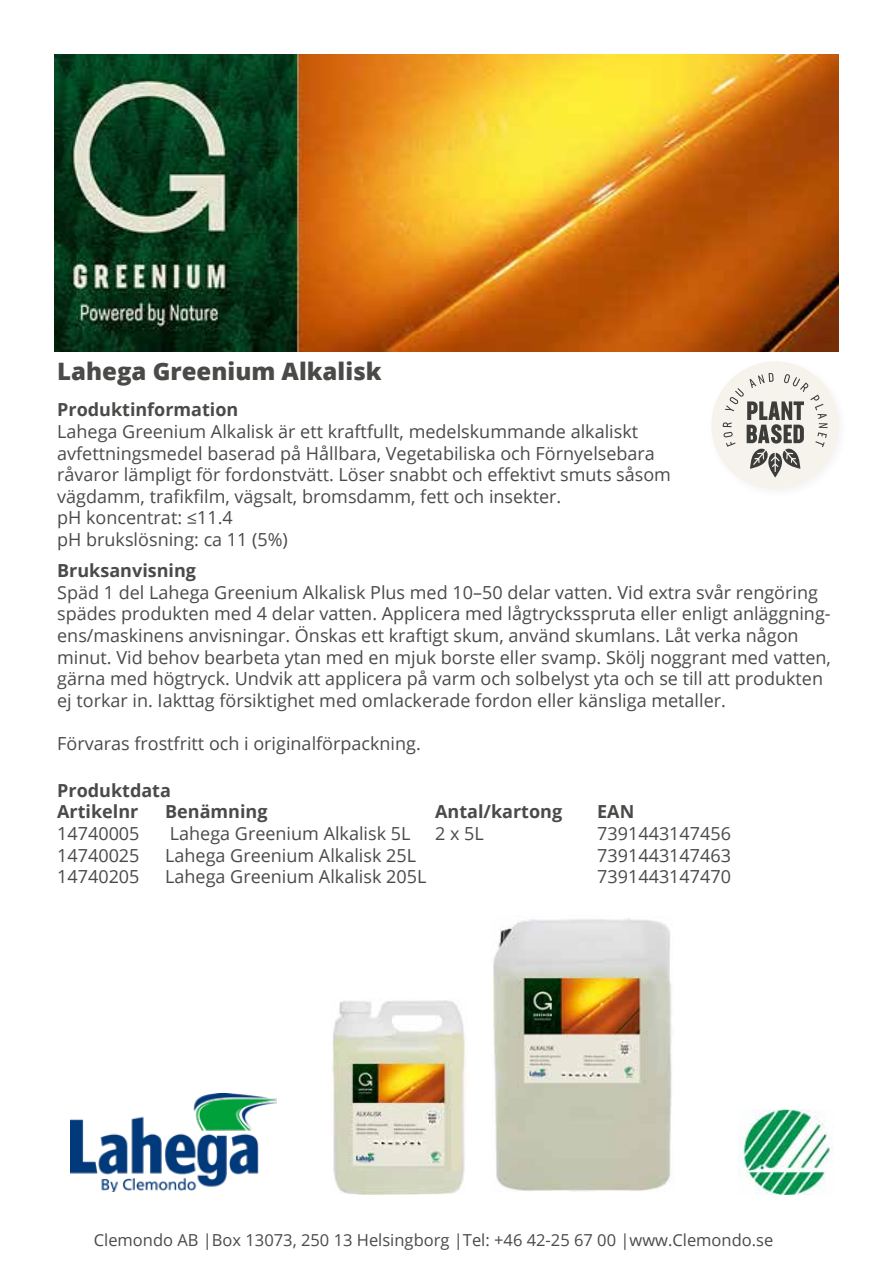
<style>
.page{position:relative;width:893px;height:1263px;background:#fff}
.page>*{position:absolute;margin:0;border:0;box-sizing:border-box;transform-origin:0 0}
.t1{font:800 24px "Open Sans";color:#4a4a49}
.t2{font:18px/21.6px "Open Sans";color:#4a4a49}
.t3{font:700 18px/21.6px "Open Sans";color:#4a4a49}
.t4{font:16.5px "Open Sans";color:#4a4a49}
</style>
<div class="page">
<div style="left:711px;top:361px;width:128px;height:128px;background:#f5f3ec;border-radius:50%"></div>
<svg style="left:723px;top:373px;width:105px;height:104px"></svg>
<img style="left:493px;top:918px;width:179px;height:273px">
<img style="left:332px;top:1000px;width:134px;height:195px">
<img style="left:70px;top:1093px;width:206px;height:98px">
<img style="left:54px;top:54px;width:785px;height:297px">
<img style="left:739px;top:1110px;width:94px;height:84px">
<h1 class="t1" style="left:57px;top:353px;width:326px">Lahega Greenium Alkalisk</h1>
<p class="t3" style="left:57px;top:399px;width:183px">Produktinformation</p>
<p class="t2" style="left:57px;top:420px;width:615px">Lahega Greenium Alkalisk är ett kraftfullt, medelskummande alkaliskt avfettningsmedel baserad på Hållbara, Vegetabiliska och Förnyelsebara råvaror lämpligt för fordonstvätt. Löser snabbt och effektivt smuts såsom vägdamm, trafikfilm, vägsalt, bromsdamm, fett och insekter.<br>pH koncentrat: ≤11.4<br>pH brukslösning: ca 11 (5%)</p>
<p class="t3" style="left:57px;top:559px;width:140px">Bruksanvisning</p>
<p class="t2" style="left:57px;top:581px;width:775px">Späd 1 del Lahega Greenium Alkalisk Plus med 10–50 delar vatten. Vid extra svår rengöring spädes produkten med 4 delar vatten. Applicera med lågtrycksspruta eller enligt anläggning&shy;ens/maskinens anvisningar. Önskas ett kraftigt skum, använd skumlans. Låt verka någon minut. Vid behov bearbeta ytan med en mjuk borste eller svamp. Skölj noggrant med vatten, gärna med högtryck. Undvik att applicera på varm och solbelyst yta och se till att produkten ej torkar in. Iakttag försiktighet med omlackerade fordon eller känsliga metaller.</p>
<p class="t2" style="left:57px;top:732px;width:365px">Förvaras frostfritt och i originalförpackning.</p>
<p class="t3" style="left:57px;top:779px;width:115px">Produktdata<br>Artikelnr</p>
<p class="t3" style="left:165px;top:801px;width:104px">Benämning</p>
<p class="t3" style="left:435px;top:801px;width:129px">Antal/kartong</p>
<p class="t3" style="left:597px;top:801px;width:39px">EAN</p>
<p class="t2" style="left:57px;top:822px;width:84px">14740005</p>
<p class="t2" style="left:170px;top:822px;width:242px">Lahega Greenium Alkalisk 5L</p>
<p class="t2" style="left:435px;top:822px;width:50px">2 x 5L</p>
<p class="t2" style="left:597px;top:822px;width:135px">7391443147456</p>
<p class="t2" style="left:57px;top:844px;width:84px">14740025</p>
<p class="t2" style="left:165px;top:844px;width:252px">Lahega Greenium Alkalisk 25L</p>
<p class="t2" style="left:597px;top:844px;width:135px">7391443147463</p>
<p class="t2" style="left:57px;top:865px;width:84px">14740205</p>
<p class="t2" style="left:165px;top:865px;width:263px">Lahega Greenium Alkalisk 205L</p>
<p class="t2" style="left:597px;top:865px;width:135px">7391443147470</p>
<p class="t4" style="left:94px;top:1228px;width:681px">Clemondo AB |Box 13073, 250 13 Helsingborg |Tel: +46 42-25 67 00 |www.Clemondo.se</p>
</div>
